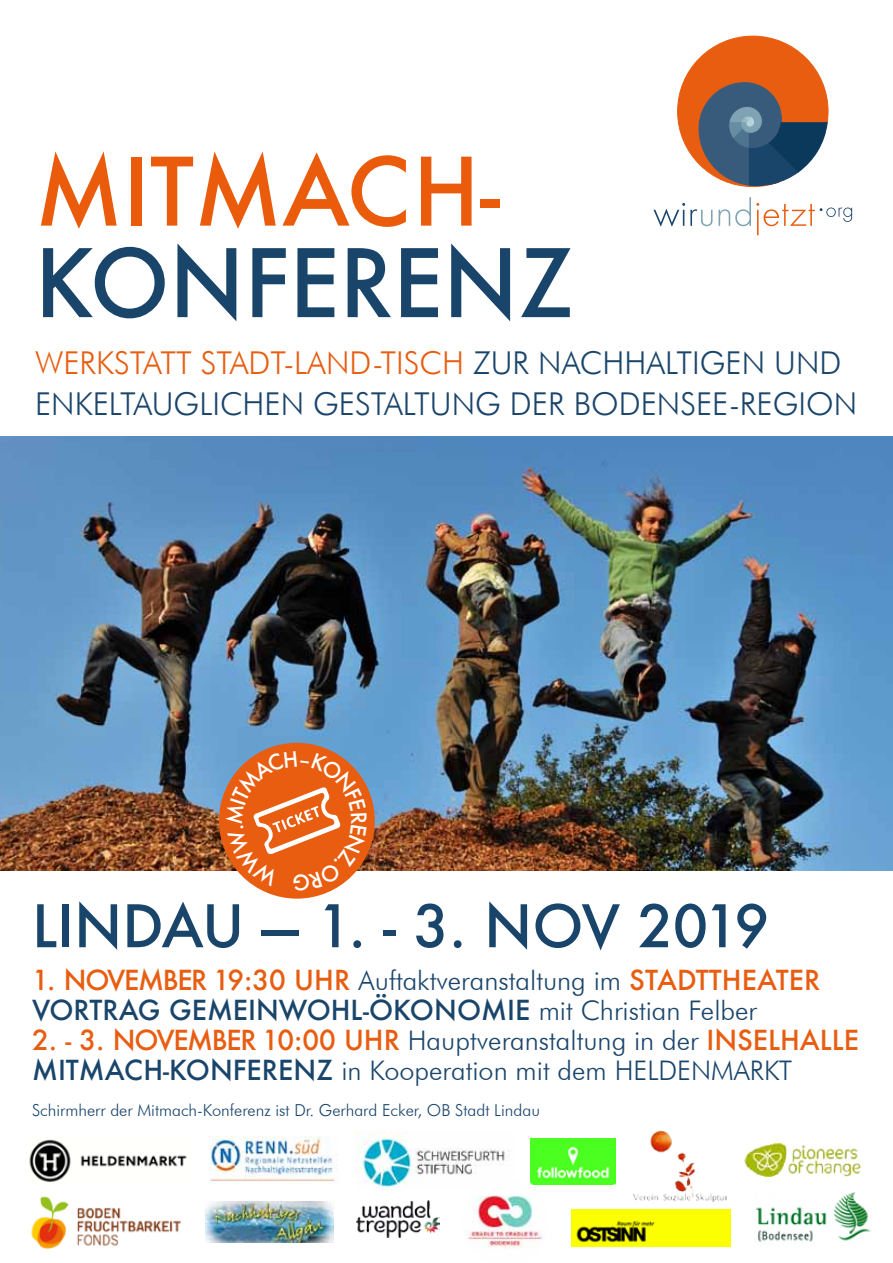
<style>
.page{position:relative;width:893px;height:1263px;background:#fff}
.page>*{position:absolute;margin:0;border:0;box-sizing:border-box;transform-origin:0 0}
.t1{font:500 91.5px "Futura";color:#1a456b}
.t2{font:500 91.5px "Futura";color:#ea5b0c}
.t3{font:500 57px "Futura";letter-spacing:-.015em;color:#1a456b}
.t4{font:300 31.5px/40.5px "Futura BT";color:#1a456b}
.t5{font:300 27px/30px "Futura BT";color:#1a456b}
.t6{font:500 27px "Futura";color:#e85d10}
.t7{font:300 16.5px "Futura BT";color:#1a456b}
.s1{color:#e85d10}
.s2{font-family:"Futura";font-weight:500;color:#e85d10}
.s3{font-family:"Futura";font-weight:500}
.s4{font-family:"Futura BT";font-weight:300;color:#1a456b}
</style>
<div class="page">
<svg style="left:677px;top:36px;width:151px;height:151px"></svg>
<svg style="left:653px;top:203px;width:60px;height:24px"></svg>
<hr style="left:757px;top:210px;width:2px;height:25px;background:#e85d10">
<svg style="left:719px;top:197px;width:133px;height:29px"></svg>
<img style="left:0;top:437px;width:893px;height:434px">
<img style="left:355px;top:1131px;width:150px;height:58px">
<img style="left:210px;top:1136px;width:127px;height:48px">
<img style="left:463px;top:1179px;width:80px;height:70px">
<img style="left:633px;top:1130px;width:94px;height:72px">
<img style="left:357px;top:1200px;width:82px;height:37px">
<img style="left:571px;top:1209px;width:160px;height:38px">
<img style="left:206px;top:1201px;width:127px;height:41px">
<img style="left:31px;top:1196px;width:150px;height:53px">
<img style="left:744px;top:1143px;width:116px;height:34px">
<img style="left:531px;top:1138px;width:84px;height:47px">
<img style="left:29px;top:1139px;width:158px;height:43px">
<img style="left:756px;top:1192px;width:116px;height:50px">
<div style="left:219px;top:743px;width:156px;height:156px;background:#e85d10;border-radius:50%"></div>
<svg style="left:225px;top:750px;width:142px;height:141px"></svg>
<h1 class="t2" style="left:35px;top:129px;width:466px">MITMACH-</h1>
<h1 class="t1" style="left:35px;top:220px;width:540px">KONFERENZ</h1>
<p class="t4" style="left:35px;top:342px;width:824px"><span class="s1">WERKSTATT STADT-LAND-TISCH</span> ZUR NACHHALTIGEN UND<br>ENKELTAUGLICHEN GESTALTUNG DER BODENSEE-REGION</p>
<h2 class="t3" style="left:32px;top:887px;width:739px">LINDAU — 1. - 3. NOV 2019</h2>
<p class="t5" style="left:32px;top:965px;width:790px"><span class="s2">1. NOVEMBER 19:30 UHR</span> Auftaktveranstaltung im <span class="s2">STADTTHEATER<br></span><span class="s3">VORTRAG GEMEINWOHL-ÖKONOMIE</span> mit Christian Felber</p>
<p class="t6" style="left:32px;top:1021px;width:829px">2. - 3. NOVEMBER 10:00 UHR <span class="s4">Hauptveranstaltung in der</span> INSELHALLE</p>
<p class="t5" style="left:32px;top:1055px;width:762px"><span class="s3">MITMACH-KONFERENZ</span> in Kooperation mit dem HELDENMARKT</p>
<p class="t7" style="left:32px;top:1100px;width:509px">Schirmherr der Mitmach-Konferenz ist Dr. Gerhard Ecker, OB Stadt Lindau</p>
</div>
